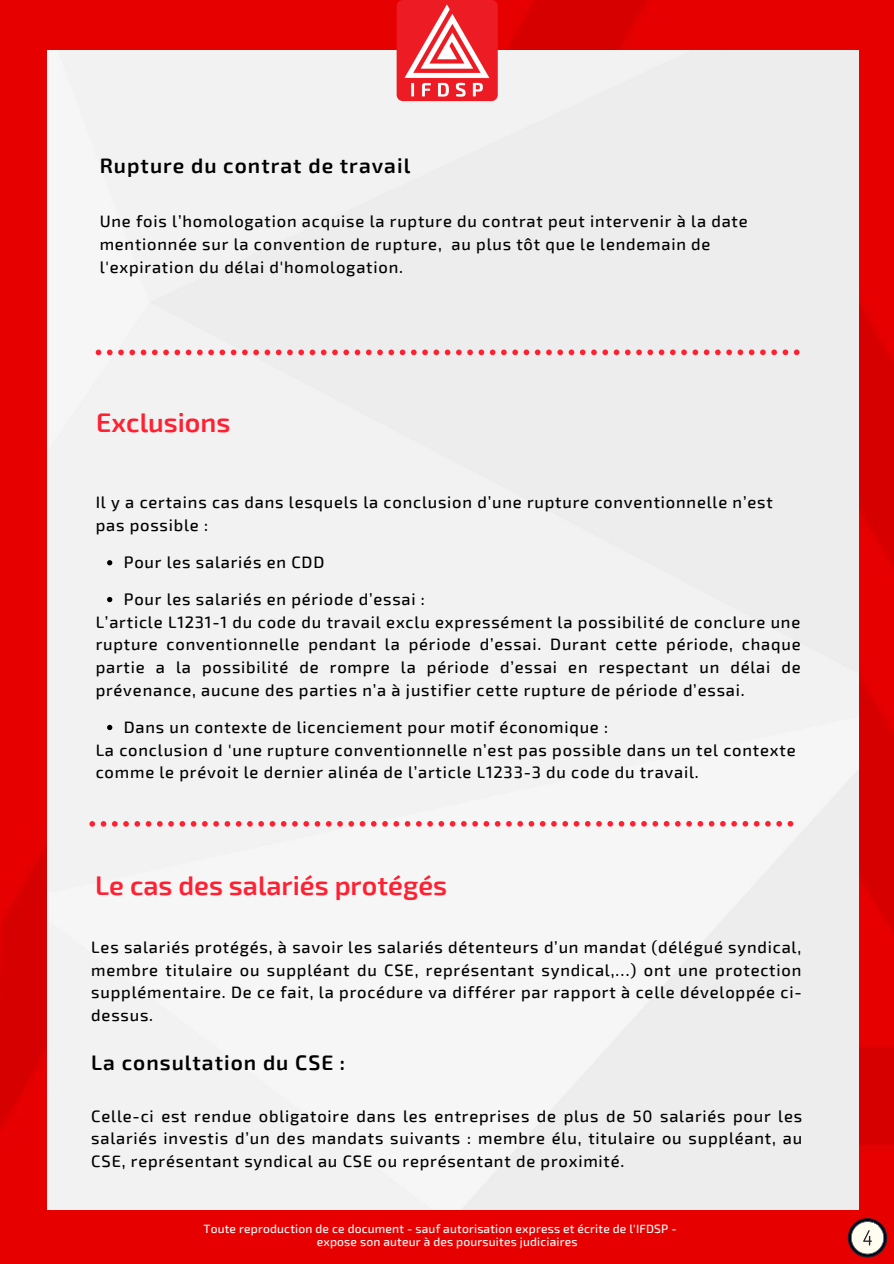
<style>
.page{position:relative;width:894px;height:1264px;background:#fff}
.page>*{position:absolute;margin:0;border:0;box-sizing:border-box;transform-origin:0 0}
.t1{font:600 27px "Exo 2";color:#ff2132}
.t2{font:600 21px "Exo 2";letter-spacing:.05em;color:#000}
.t3{font:500 16.5px/22.5px "Exo 2";letter-spacing:.05em;color:#000}
.t4{font:500 12px "Exo 2";letter-spacing:.015em;color:#fefcfb}
</style>
<div class="page">
<img style="left:0;top:0;width:893px;height:1263px">
<div style="left:47px;top:51px;width:811px;height:1158px;background:#f2f2f2"></div>
<img style="left:396px;top:0;width:101px;height:101px;border-radius:6px">
<svg style="left:847px;top:1218px;width:40px;height:39px"></svg>
<svg style="left:107px;top:560px;width:5px;height:5px"></svg>
<svg style="left:107px;top:597px;width:5px;height:5px"></svg>
<svg style="left:107px;top:724px;width:5px;height:6px"></svg>
<svg style="left:96px;top:349px;width:703px;height:6px"></svg>
<svg style="left:89px;top:821px;width:704px;height:5px"></svg>
<p class="t2" style="left:100px;top:152px;width:312px">Rupture du contrat de travail</p>
<p class="t3" style="left:100px;top:209px;width:649px">Une fois l’homologation acquise la rupture du contrat peut intervenir à la date mentionnée sur la convention de rupture, au plus tôt que le lendemain de l'expiration du délai d'homologation.</p>
<p class="t1" style="left:96px;top:405px;width:136px">Exclusions</p>
<p class="t3" style="left:96px;top:490px;width:678px">Il y a certains cas dans lesquels la conclusion d’une rupture conventionnelle n’est pas possible :</p>
<p class="t3" style="left:124px;top:550px;width:202px">Pour les salariés en CDD</p>
<p class="t3" style="left:124px;top:587px;width:302px">Pour les salariés en période d’essai :</p>
<p class="t3" style="left:96px;top:609px;width:706px;text-align:justify">L’article L1231-1 du code du travail exclu expressément la possibilité de conclure une rupture conventionnelle pendant la période d’essai. Durant cette période, chaque partie a la possibilité de rompre la période d’essai en respectant un délai de prévenance, aucune des parties n’a à justifier cette rupture de période d’essai.</p>
<p class="t3" style="left:124px;top:715px;width:485px">Dans un contexte de licenciement pour motif économique :</p>
<p class="t3" style="left:96px;top:737px;width:701px">La conclusion d 'une rupture conventionnelle n’est pas possible dans un tel contexte comme le prévoit le dernier alinéa de l’article L1233-3 du code du travail.</p>
<p class="t1" style="left:95px;top:868px;width:353px">Le cas des salariés protégés</p>
<p class="t3" style="left:91px;top:935px;width:711px;text-align:justify">Les salariés protégés, à savoir les salariés détenteurs d’un mandat (délégué syndical, membre titulaire ou suppléant du CSE, représentant syndical,…) ont une protection supplémentaire. De ce fait, la procédure va différer par rapport à celle développée ci&shy;dessus.</p>
<p class="t2" style="left:91px;top:1049px;width:255px">La consultation du CSE :</p>
<p class="t3" style="left:91px;top:1104px;width:712px;text-align:justify">Celle-ci est rendue obligatoire dans les entreprises de plus de 50 salariés pour les salariés investis d’un des mandats suivants : membre élu, titulaire ou suppléant, au CSE, représentant syndical au CSE ou représentant de proximité.</p>
<p class="t4" style="left:203px;top:1220px;width:474px">Toute reproduction de ce document - sauf autorisation express et écrite de l'IFDSP -</p>
<p class="t4" style="left:317px;top:1233px;width:262px">expose son auteur à des poursuites judiciaires</p>
</div>
